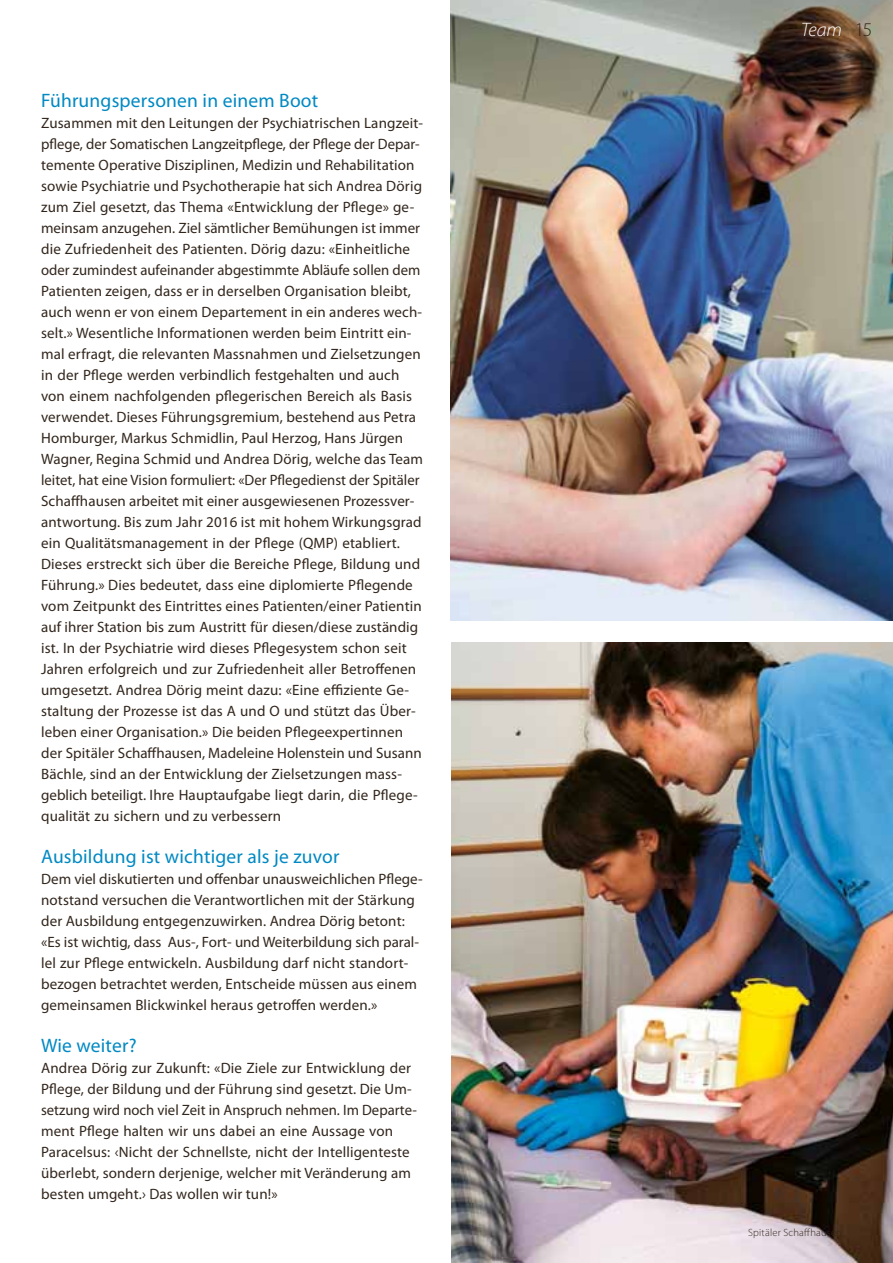
<style>
.page{position:relative;width:893px;height:1263px;background:#fff}
.page>*{position:absolute;margin:0;border:0;box-sizing:border-box;transform-origin:0 0}
.t1{font:19.5px "Myriad Pro";letter-spacing:.01em;color:#0089c3}
.t2{font:italic 300 19.5px "Myriad Pro";color:#fff}
.t3{font:15px/21px "Myriad Pro";letter-spacing:.01em;color:#32261c}
.t4{font:300 10.5px "Myriad Pro";letter-spacing:.02em;color:#32261c}
.s1{font-style:normal;color:#32261c}
</style>
<div class="page">
<img style="left:451px;top:0;width:442px;height:621px">
<img style="left:451px;top:642px;width:442px;height:621px">
<h1 class="t1" style="left:41px;top:88px;width:279px">Führungspersonen in einem Boot</h1>
<p class="t3" style="left:41px;top:112px;width:384px">Zusammen mit den Leitungen der Psychiatrischen Langzeit&shy;pflege, der Somatischen Langzeitpflege, der Pflege der Depar&shy;temente Operative Disziplinen, Medizin und Rehabilitation sowie Psychiatrie und Psychotherapie hat sich Andrea Dörig zum Ziel gesetzt, das Thema «Entwicklung der Pflege» ge&shy;meinsam anzugehen. Ziel sämtlicher Bemühungen ist immer die Zufriedenheit des Patienten. Dörig dazu: «Einheitliche oder zumindest aufeinander abgestimmte Abläufe sollen dem Patienten zeigen, dass er in derselben Organisation bleibt, auch wenn er von einem Departement in ein anderes wech&shy;selt.» Wesentliche Informationen werden beim Eintritt ein&shy;mal erfragt, die relevanten Massnahmen und Zielsetzungen in der Pflege werden verbindlich festgehalten und auch von einem nachfolgenden pflegerischen Bereich als Basis verwendet. Dieses Führungsgremium, bestehend aus Petra Homburger, Markus Schmidlin, Paul Herzog, Hans Jürgen Wagner, Regina Schmid und Andrea Dörig, welche das Team leitet, hat eine Vision formuliert: «Der Pflegedienst der Spitäler Schaffhausen arbeitet mit einer ausgewiesenen Prozessver&shy;antwortung. Bis zum Jahr 2016 ist mit hohem Wirkungsgrad ein Qualitätsmanagement in der Pflege (QMP) etabliert.<br>Dieses erstreckt sich über die Bereiche Pflege, Bildung und Führung.» Dies bedeutet, dass eine diplomierte Pflegende vom Zeitpunkt des Eintrittes eines Patienten/einer Patientin auf ihrer Station bis zum Austritt für diesen/diese zuständig ist. In der Psychiatrie wird dieses Pflegesystem schon seit Jahren erfolgreich und zur Zufriedenheit aller Betroffenen umgesetzt. Andrea Dörig meint dazu: «Eine effiziente Ge&shy;staltung der Prozesse ist das A und O und stützt das Über&shy;leben einer Organisation.» Die beiden Pflegeexpertinnen der Spitäler Schaffhausen, Madeleine Holenstein und Susann Bächle, sind an der Entwicklung der Zielsetzungen mass&shy;geblich beteiligt. Ihre Hauptaufgabe liegt darin, die Pflege&shy;qualität zu sichern und zu verbessern</p>
<h1 class="t1" style="left:41px;top:844px;width:300px">Ausbildung ist wichtiger als je zuvor</h1>
<p class="t3" style="left:41px;top:868px;width:383px">Dem viel diskutierten und offenbar unausweichlichen Pflege&shy;notstand versuchen die Verantwortlichen mit der Stärkung der Ausbildung entgegenzuwirken. Andrea Dörig betont: «Es ist wichtig, dass Aus-, Fort- und Weiterbildung sich paral&shy;lel zur Pflege entwickeln. Ausbildung darf nicht standort&shy;bezogen betrachtet werden, Entscheide müssen aus einem gemeinsamen Blickwinkel heraus getroffen werden.»</p>
<h1 class="t1" style="left:41px;top:1033px;width:97px">Wie weiter?</h1>
<p class="t3" style="left:41px;top:1057px;width:377px">Andrea Dörig zur Zukunft: «Die Ziele zur Entwicklung der Pflege, der Bildung und der Führung sind gesetzt. Die Um&shy;setzung wird noch viel Zeit in Anspruch nehmen. Im Departe&shy;ment Pflege halten wir uns dabei an eine Aussage von Paracelsus: ‹Nicht der Schnellste, nicht der Intelligenteste überlebt, sondern derjenige, welcher mit Veränderung am besten umgeht.› Das wollen wir tun!»</p>
<h1 class="t2" style="left:801px;top:18px;width:73px">Team <span class="s1">15</span></h1>
<p class="t4" style="left:748px;top:1226px;width:95px">Spitäler Schaffhausen</p>
<p class="t4" style="left:804px;top:1226px;width:8px">f</p>
</div>
